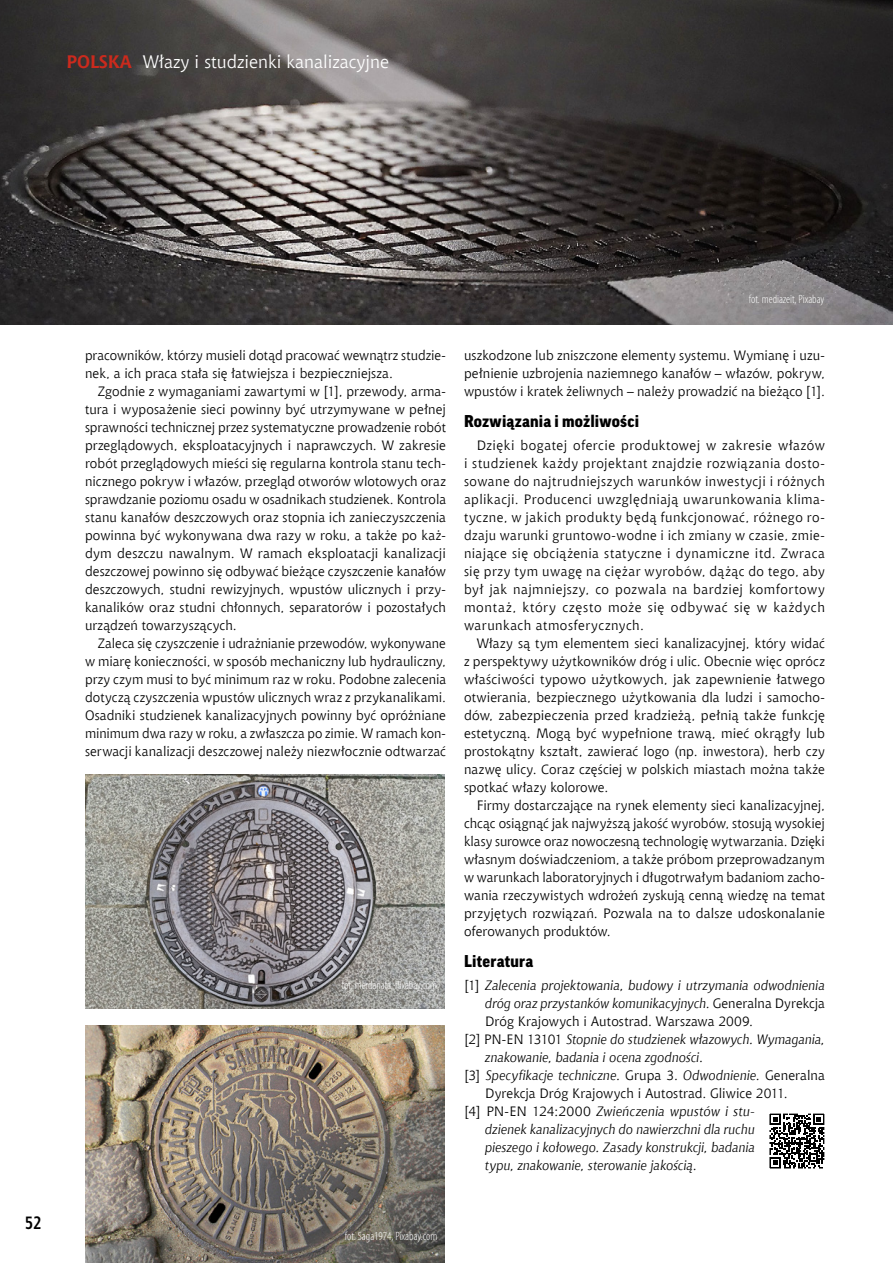
<style>
.page{position:relative;width:893px;height:1263px;background:#fff}
.page>*{position:absolute;margin:0;border:0;box-sizing:border-box;transform-origin:0 0}
.t1{font:18px "Chianti EU";color:#fff}
.t2{font:700 18px "Aerton Cnd EFN";color:#000}
.srodtytuly{font:900 16.5px "Good Pro";letter-spacing:.01em;color:#000}
.text_podstawowy{font:13.5px/18px "Chianti EU";letter-spacing:.01em;color:#000;text-align:justify}
.litetatura{font:italic 13.5px/18px "Chianti EU";letter-spacing:.005em;color:#000;text-align:justify}
.litetatura-2{font:13.5px/18px "Chianti EU";letter-spacing:.005em;color:#000}
.kap_body{font:300 condensed 12px "Myriad Pro";color:#fff}
.s1{font-weight:700;color:#cb2a1d}
.s2{font-style:normal}
.s3{font-style:italic}
</style>
<div class="page">
<img style="left:0;top:0;width:893px;height:324px">
<img style="left:85px;top:774px;width:360px;height:234px">
<img style="left:85px;top:1025px;width:359px;height:238px">
<svg style="left:769px;top:1113px;width:56px;height:56px"></svg>
<p class="t1" style="left:66px;top:51px;width:324px"><span class="s1">POLSKA</span> Włazy i studzienki kanalizacyjne</p>
<p class="t2" style="left:25px;top:1212px;width:18px">52</p>
<p class="text_podstawowy" style="left:85px;top:346px;width:362px">pracowników, którzy musieli dotąd pracować wewnątrz studzie&shy;nek, a ich praca stała się łatwiejsza i bezpieczniejsza.</p>
<p class="text_podstawowy" style="left:85px;top:382px;width:362px;text-indent:13px">Zgodnie z wymaganiami zawartymi w [1], przewody, arma&shy;tura i wyposażenie sieci powinny być utrzymywane w pełnej sprawności technicznej przez systematyczne prowadzenie robót przeglądowych, eksploatacyjnych i naprawczych. W zakresie robót przeglądowych mieści się regularna kontrola stanu tech&shy;nicznego pokryw i włazów, przegląd otworów wlotowych oraz sprawdzanie poziomu osadu w osadnikach studzienek. Kontrola stanu kanałów deszczowych oraz stopnia ich zanieczyszczenia powinna być wykonywana dwa razy w roku, a także po każ&shy;dym deszczu nawalnym. W ramach eksploatacji kanalizacji deszczowej powinno się odbywać bieżące czyszczenie kanałów deszczowych, studni rewizyjnych, wpustów ulicznych i przy&shy;kanalików oraz studni chłonnych, separatorów i pozostałych urządzeń towarzyszących.</p>
<p class="text_podstawowy" style="left:85px;top:634px;width:362px;text-indent:13px">Zaleca się czyszczenie i udrażnianie przewodów, wykonywane w miarę konieczności, w sposób mechaniczny lub hydrauliczny, przy czym musi to być minimum raz w roku. Podobne zalecenia dotyczą czyszczenia wpustów ulicznych wraz z przykanalikami.<br>Osadniki studzienek kanalizacyjnych powinny być opróżniane minimum dwa razy w roku, a zwłaszcza po zimie. W ramach kon&shy;serwacji kanalizacji deszczowej należy niezwłocznie odtwarzać</p>
<p class="kap_body" style="left:342px;top:978px;width:97px">fot. merdanata, Pixabay.com</p>
<p class="kap_body" style="left:749px;top:292px;width:77px">fot. mediazeit, Pixabay</p>
<p class="text_podstawowy" style="left:464px;top:346px;width:362px">uszkodzone lub zniszczone elementy systemu. Wymianę i uzu&shy;pełnienie uzbrojenia naziemnego kanałów – włazów, pokryw, wpustów i kratek żeliwnych – należy prowadzić na bieżąco [1].</p>
<p class="srodtytuly" style="left:464px;top:412px;width:177px">Rozwiązania i możliwości</p>
<p class="text_podstawowy" style="left:464px;top:436px;width:362px;text-indent:13px">Dzięki bogatej ofercie produktowej w zakresie włazów i studzienek każdy projektant znajdzie rozwiązania dosto&shy;sowane do najtrudniejszych warunków inwestycji i różnych aplikacji. Producenci uwzględniają uwarunkowania klima&shy;tyczne, w jakich produkty będą funkcjonować, różnego ro&shy;dzaju warunki gruntowo-wodne i ich zmiany w czasie, zmie&shy;niające się obciążenia statyczne i dynamiczne itd. Zwraca się przy tym uwagę na ciężar wyrobów, dążąc do tego, aby był jak najmniejszy, co pozwala na bardziej komfortowy montaż, który często może się odbywać się w każdych warunkach atmosferycznych.</p>
<p class="text_podstawowy" style="left:464px;top:634px;width:362px;text-indent:13px">Włazy są tym elementem sieci kanalizacyjnej, który widać z perspektywy użytkowników dróg i ulic. Obecnie więc oprócz właściwości typowo użytkowych, jak zapewnienie łatwego otwierania, bezpiecznego użytkowania dla ludzi i samocho&shy;dów, zabezpieczenia przed kradzieżą, pełnią także funkcję estetyczną. Mogą być wypełnione trawą, mieć okrągły lub prostokątny kształt, zawierać logo (np. inwestora), herb czy nazwę ulicy. Coraz częściej w polskich miastach można także spotkać włazy kolorowe.</p>
<p class="text_podstawowy" style="left:464px;top:796px;width:362px;text-indent:13px">Firmy dostarczające na rynek elementy sieci kanalizacyjnej, chcąc osiągnąć jak najwyższą jakość wyrobów, stosują wysokiej klasy surowce oraz nowoczesną technologię wytwarzania. Dzięki własnym doświadczeniom, a także próbom przeprowadzanym w warunkach laboratoryjnych i długotrwałym badaniom zacho&shy;wania rzeczywistych wdrożeń zyskują cenną wiedzę na temat przyjętych rozwiązań. Pozwala na to dalsze udoskonalanie oferowanych produktów.</p>
<p class="srodtytuly" style="left:464px;top:952px;width:71px">Literatura</p>
<p class="litetatura" style="left:485px;top:976px;width:341px;text-indent:-21px"><span class="s2">[1]</span> Zalecenia projektowania, budowy i utrzymania odwodnienia dróg oraz przystanków komunikacyjnych<span class="s2">. Generalna Dyrekcja Dróg Krajowych i Autostrad. Warszawa 2009.</span></p>
<p class="litetatura" style="left:485px;top:1030px;width:341px;text-indent:-21px"><span class="s2">[2] PN-EN 13101</span> Stopnie do studzienek włazowych. Wymagania, znakowanie, badania i ocena zgodności<span class="s2">.</span></p>
<p class="litetatura-2" style="left:485px;top:1066px;width:341px;text-indent:-21px">[3] <span class="s3">Specyfikacje techniczne</span>. Grupa 3. <span class="s3">Odwodnienie</span>. Generalna<br>Dyrekcja Dróg Krajowych i Autostrad. Gliwice 2011.</p>
<p class="litetatura" style="left:485px;top:1102px;width:271px;text-indent:-21px"><span class="s2">[4] PN-EN 124:2000</span> Zwieńczenia wpustów i stu&shy;dzienek kanalizacyjnych do nawierzchni dla ruchu pieszego i kołowego. Zasady konstrukcji, badania typu, znakowanie, sterowanie jakością<span class="s2">.</span></p>
<p class="kap_body" style="left:345px;top:1229px;width:94px">fot. Saga1974, Pixabay.com</p>
</div>
